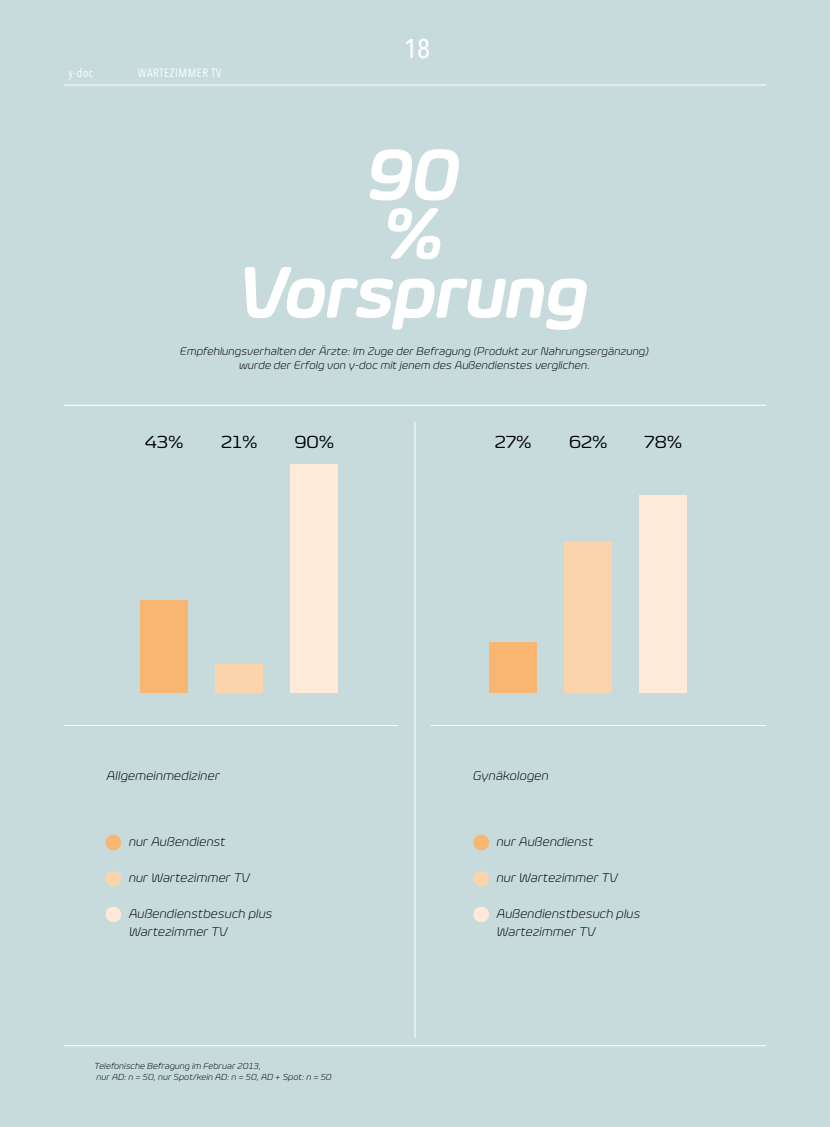
<style>
.page{position:relative;width:830px;height:1127px;background:#fff}
.page>*{position:absolute;margin:0;border:0;box-sizing:border-box;transform-origin:0 0}
.t1{font:italic 600 73.5px/58.8px "Eurosoft";color:#fff;text-align:center}
.t2{font:500 27px "Avenir Next Condensed";color:#fff}
.t3{font:17.7px "Eurosoft";color:#000;scale:1.11 1}
.t4{font:italic 300 12.75px/18px "Eurosoft";letter-spacing:.03em;color:#000}
.t5{font:12px "Avenir Next Condensed";letter-spacing:.05em;color:#fff}
.t6{font:italic 300 11.25px/13.5px "Eurosoft";letter-spacing:.03em;color:#000;text-align:center}
.t7{font:italic 300 8.85px/10.6px "Eurosoft";letter-spacing:.03em;color:#000}
</style>
<div class="page">
<div style="left:0;top:0;width:829px;height:1127px;background:#c7dbdc"></div>
<hr style="left:64px;top:405px;width:701px;height:1px;background:#fff">
<hr style="left:64px;top:1045px;width:701px;height:1px;background:#fff">
<hr style="left:64px;top:85px;width:701px;height:1px;background:#fff">
<hr style="left:430px;top:725px;width:335px;height:1px;background:#fff">
<hr style="left:64px;top:725px;width:333px;height:1px;background:#fff">
<hr style="left:414px;top:422px;width:1px;height:616px;background:#fff">
<div style="left:291px;top:465px;width:47px;height:227px;background:#feead6"></div>
<div style="left:216px;top:664px;width:47px;height:28px;background:#fcd4ac"></div>
<div style="left:141px;top:600px;width:47px;height:92px;background:#f8b671"></div>
<div style="left:639px;top:495px;width:47px;height:197px;background:#feead6"></div>
<div style="left:489px;top:642px;width:47px;height:50px;background:#f8b671"></div>
<div style="left:564px;top:542px;width:47px;height:150px;background:#fcd4ac"></div>
<div style="left:105px;top:835px;width:16px;height:15px;background:#f8b671;border-radius:50%"></div>
<div style="left:105px;top:871px;width:16px;height:15px;background:#fcd4ac;border-radius:50%"></div>
<div style="left:105px;top:906px;width:16px;height:16px;background:#feead6;border-radius:50%"></div>
<div style="left:473px;top:835px;width:16px;height:15px;background:#f8b671;border-radius:50%"></div>
<div style="left:473px;top:871px;width:16px;height:15px;background:#fcd4ac;border-radius:50%"></div>
<div style="left:473px;top:906px;width:16px;height:16px;background:#feead6;border-radius:50%"></div>
<p class="t5" style="left:68px;top:63px;width:26px">y-doc</p>
<p class="t5" style="left:138px;top:63px;width:85px">WARTEZIMMER TV</p>
<h2 class="t2" style="left:404px;top:32px;width:28px">18</h2>
<h1 class="t1" style="left:240px;top:146px;width:351px">90<br>%<br>Vorsprung</h1>
<p class="t6" style="left:180px;top:345px;width:470px">Empfehlungsverhalten der Ärzte: Im Zuge der Befragung (Produkt zur Nahrungsergänzung) wurde der Erfolg von y-doc mit jenem des Außendienstes verglichen.</p>
<h3 class="t3" style="left:145px;top:432px;width:36px">43%</h3>
<h3 class="t3" style="left:221px;top:432px;width:35px">21%</h3>
<h3 class="t3" style="left:294px;top:432px;width:38px">90%</h3>
<h3 class="t3" style="left:494px;top:432px;width:35px">27%</h3>
<h3 class="t3" style="left:568px;top:432px;width:36px">62%</h3>
<h3 class="t3" style="left:644px;top:432px;width:36px">78%</h3>
<p class="t4" style="left:107px;top:766px;width:114px">Allgemeinmediziner</p>
<p class="t4" style="left:129px;top:832px;width:98px">nur Außendienst</p>
<p class="t4" style="left:129px;top:868px;width:122px">nur Wartezimmer TV</p>
<p class="t4" style="left:129px;top:904px;width:145px">Außendienstbesuch plus<br>Wartezimmer TV</p>
<p class="t7" style="left:95px;top:1061px;width:238px">Telefonische Befragung im Februar 2013,<br>nur AD: n = 50, nur Spot/kein AD: n = 50, AD + Spot: n = 50</p>
<p class="t4" style="left:473px;top:766px;width:77px">Gynäkologen</p>
<p class="t4" style="left:497px;top:832px;width:98px">nur Außendienst</p>
<p class="t4" style="left:497px;top:868px;width:122px">nur Wartezimmer TV</p>
<p class="t4" style="left:497px;top:904px;width:145px">Außendienstbesuch plus<br>Wartezimmer TV</p>
</div>
